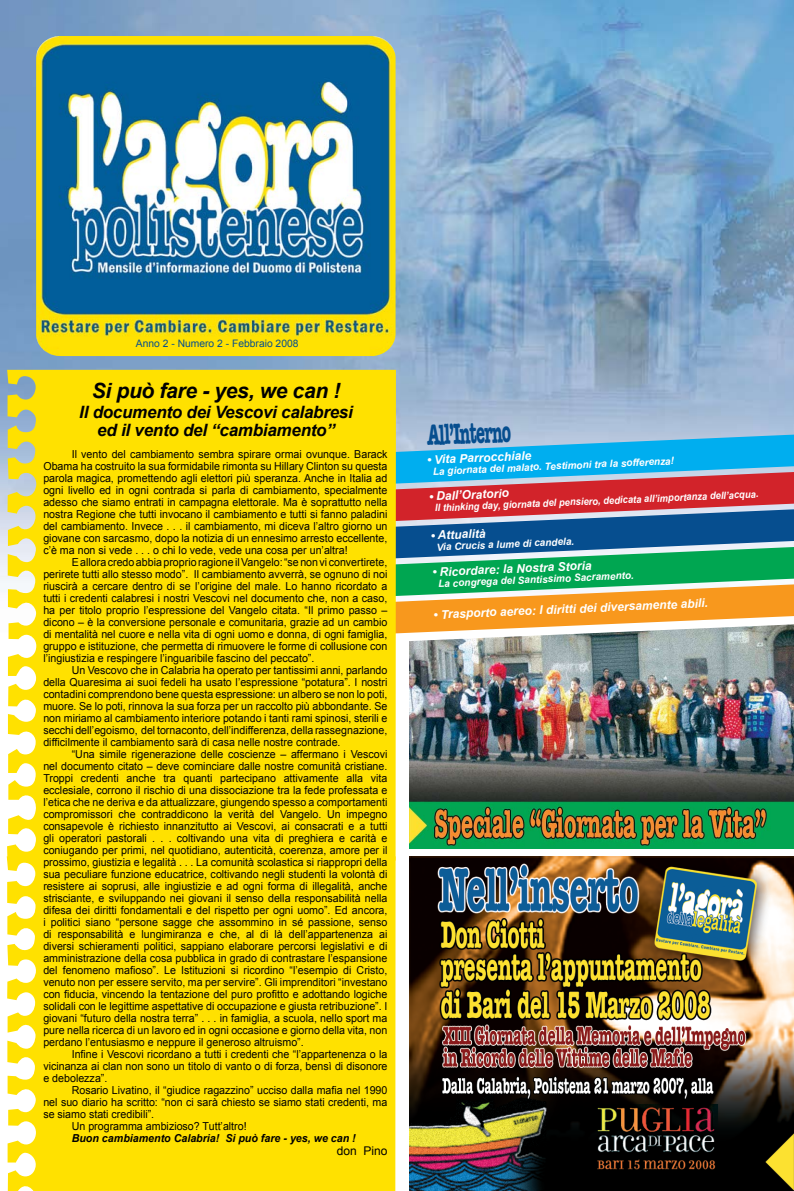
<style>
.page{position:relative;width:794px;height:1191px;background:#fff}
.page>*{position:absolute;margin:0;border:0;box-sizing:border-box;transform-origin:0 0}
.t1{font:italic 700 21px "Arial";letter-spacing:-.015em;color:#000}
.t2{font:italic 700 17px/18px "Arial";letter-spacing:-.015em;color:#000;text-align:center}
.t3{font:16px "Bocci Text 13 Stch";color:#064e8f}
.t4{font:italic 700 12px "Arial";color:#fff}
.t5{font:12px "Arial";color:#000}
.t6{font:11px/12px "Arial";color:#000;text-align:justify}
.t7{font:italic 700 11px "Arial";color:#000}
.t8{font:10.3px "Arial";color:#064e8f}
.t9{font:italic 700 10px "Arial";color:#fff}
.t10{font:italic 700 10px "Arial";color:#fff;scale:.94 1}
</style>
<div class="page">
<img style="left:0;top:0;width:794px;height:1191px">
<img style="left:409px;top:642px;width:385px;height:206px">
<svg style="left:396px;top:434px;width:398px;height:208px;background:#788f87"></svg>
<div style="left:7px;top:860px;width:388px;height:331px;background:#ffe100"></div>
<div style="left:7px;top:370px;width:389px;height:490px;background:#ffe100"></div>
<img style="left:36px;top:36px;width:359px;height:320px">
<img style="left:409px;top:856px;width:385px;height:335px">
<p class="t8" style="left:136px;top:336px;width:164px">Anno 2 - Numero 2 - Febbraio 2008</p>
<h1 class="t1" style="left:92px;top:377px;width:250px">Si può fare - yes, we can !</h1>
<h2 class="t2" style="left:79px;top:404px;width:275px">Il documento dei Vescovi calabresi ed il vento del “cambiamento”</h2>
<p class="t6" style="left:43px;top:448px;width:346px;text-indent:28px">Il vento del cambiamento sembra spirare ormai ovunque. Barack Obama ha costruito la sua formidabile rimonta su Hillary Clinton su questa parola magica, promettendo agli elettori più speranza. Anche in Italia ad ogni livello ed in ogni contrada si parla di cambiamento, specialmente adesso che siamo entrati in campagna elettorale. Ma è soprattutto nella nostra Regione che tutti invocano il cambiamento e tutti si fanno paladini del cambiamento. Invece . . . il cambiamento, mi diceva l’altro giorno un giovane con sarcasmo, dopo la notizia di un ennesimo arresto eccellente, c’è ma non si vede . . . o chi lo vede, vede una cosa per un’altra!</p>
<p class="t6" style="left:43px;top:556px;width:346px;text-indent:28px">E allora credo abbia proprio ragione il Vangelo: “se non vi convertirete, perirete tutti allo stesso modo”. Il cambiamento avverrà, se ognuno di noi riuscirà a cercare dentro di se l’origine del male. Lo hanno ricordato a tutti i credenti calabresi i nostri Vescovi nel documento che, non a caso, ha per titolo proprio l’espressione del Vangelo citata. “Il primo passo – dicono – è la conversione personale e comunitaria, grazie ad un cambio di mentalità nel cuore e nella vita di ogni uomo e donna, di ogni famiglia, gruppo e istituzione, che permetta di rimuovere le forme di collusione con l’ingiustizia e respingere l’inguaribile fascino del peccato”.</p>
<p class="t6" style="left:43px;top:664px;width:346px;text-indent:28px">Un Vescovo che in Calabria ha operato per tantissimi anni, parlando della Quaresima ai suoi fedeli ha usato l’espressione “potatura”. I nostri contadini comprendono bene questa espressione: un albero se non lo poti, muore. Se lo poti, rinnova la sua forza per un raccolto più abbondante. Se non miriamo al cambiamento interiore potando i tanti rami spinosi, sterili e secchi dell’egoismo, del tornaconto, dell’indifferenza, della rassegnazione, difficilmente il cambiamento sarà di casa nelle nostre contrade.</p>
<p class="t6" style="left:43px;top:748px;width:346px;text-indent:28px">“Una simile rigenerazione delle coscienze – affermano i Vescovi nel documento citato – deve cominciare dalle nostre comunità cristiane.<br>Troppi credenti anche tra quanti partecipano attivamente alla vita ecclesiale, corrono il rischio di una dissociazione tra la fede professata e l’etica che ne deriva e da attualizzare, giungendo spesso a comportamenti compromissori che contraddicono la verità del Vangelo. Un impegno consapevole è richiesto innanzitutto ai Vescovi, ai consacrati e a tutti gli operatori pastorali . . . coltivando una vita di preghiera e carità e coniugando per primi, nel quotidiano, autenticità, coerenza, amore per il prossimo, giustizia e legalità . . . La comunità scolastica si riappropri della sua peculiare funzione educatrice, coltivando negli studenti la volontà di resistere ai soprusi, alle ingiustizie e ad ogni forma di illegalità, anche strisciante, e sviluppando nei giovani il senso della responsabilità nella difesa dei diritti fondamentali e del rispetto per ogni uomo”. Ed ancora, i politici siano “persone sagge che assommino in sé passione, senso di responsabilità e lungimiranza e che, al di là dell’appartenenza ai diversi schieramenti politici, sappiano elaborare percorsi legislativi e di amministrazione della cosa pubblica in grado di contrastare l’espansione del fenomeno mafioso”. Le Istituzioni si ricordino “l’esempio di Cristo, venuto non per essere servito, ma per servire”. Gli imprenditori “investano con fiducia, vincendo la tentazione del puro profitto e adottando logiche solidali con le legittime aspettative di occupazione e giusta retribuzione”. I giovani “futuro della nostra terra” . . . in famiglia, a scuola, nello sport ma pure nella ricerca di un lavoro ed in ogni occasione e giorno della vita, non perdano l’entusiasmo e neppure il generoso altruismo”.</p>
<p class="t6" style="left:43px;top:1048px;width:346px;text-indent:28px">Infine i Vescovi ricordano a tutti i credenti che “l’appartenenza o la vicinanza ai clan non sono un titolo di vanto o di forza, bensì di disonore e debolezza”.</p>
<p class="t6" style="left:72px;top:1084px;width:317px">Rosario Livatino, il “giudice ragazzino” ucciso dalla mafia nel 1990</p>
<p class="t6" style="left:43px;top:1096px;width:345px">nel suo diario ha scritto: “non ci sarà chiesto se siamo stati credenti, ma</p>
<p class="t6" style="left:43px;top:1108px;width:112px">se siamo stati credibili”.</p>
<p class="t6" style="left:72px;top:1120px;width:176px">Un programma ambizioso? Tutt’altro!</p>
<p class="t7" style="left:72px;top:1131px;width:286px">Buon cambiamento Calabria! Si può fare - yes, we can !</p>
<p class="t5" style="left:337px;top:1142px;width:52px">don Pino</p>
<h3 class="t3" style="left:427px;top:430px;width:85px;rotate:-2deg">All’Interno</h3>
<p class="t4" style="left:426px;top:451px;width:106px;rotate:-2deg">• Vita Parrocchiale</p>
<p class="t9" style="left:433px;top:464px;width:243px;rotate:-2deg">La giornata del malato. Testimoni tra la sofferenza!</p>
<p class="t4" style="left:429px;top:488px;width:82px;rotate:-2deg">• Dall’Oratorio</p>
<p class="t10" style="left:435px;top:500px;width:346px;rotate:-2deg">Il thinking day, giornata del pensiero, dedicata all’importanza dell’acqua.</p>
<p class="t4" style="left:430px;top:527px;width:57px;rotate:-2deg">• Attualità</p>
<p class="t9" style="left:436px;top:540px;width:139px;rotate:-2deg">Via Crucis a lume di candela.</p>
<p class="t4" style="left:432px;top:564px;width:161px;rotate:-2deg">• Ricordare: la Nostra Storia</p>
<p class="t9" style="left:438px;top:576px;width:197px;rotate:-2deg">La congrega del Santissimo Sacramento.</p>
<p class="t4" style="left:433px;top:606px;width:276px;rotate:-2deg">• Trasporto aereo: I diritti dei diversamente abili.</p>
</div>
